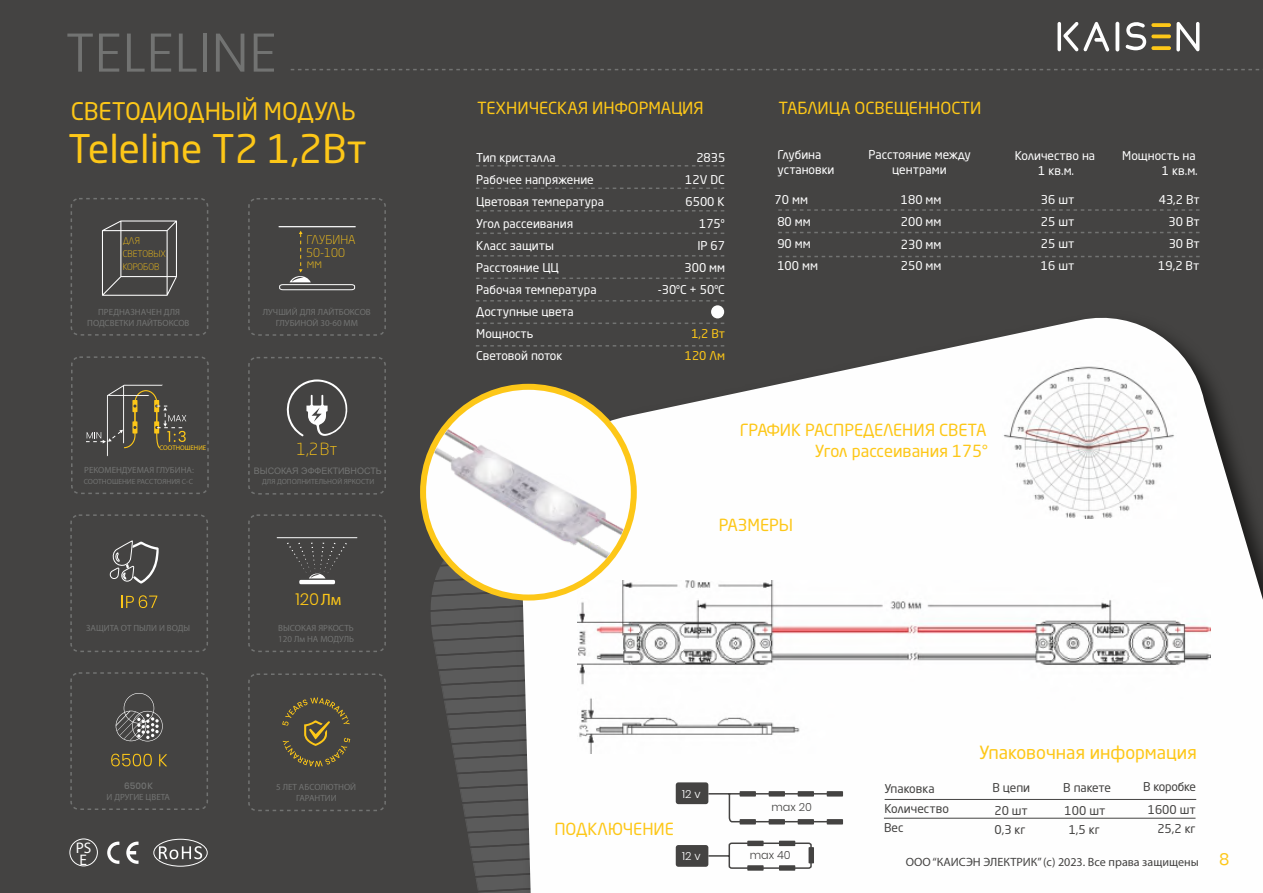
<style>
.page{position:relative;width:1263px;height:893px;background:#444342}
.page>*{position:absolute;margin:0;border:0;box-sizing:border-box;transform-origin:0 0}
.t1{font:300 54px "Poppins";letter-spacing:.02em;color:#727372}
.t2{font:39px "Neo Sans Pro";color:#fdc718}
.t3{font:24px "Neo Sans Pro";color:#fdc718}
.t4{font:18px "Neo Sans Pro";color:#fdc718}
.t5{font:16.5px/21.5px "Neo Sans Pro";color:#fdc718;text-align:right}
.t6{font:300 16.5px "Neo Sans Pro";color:#fdc718}
.t7{font:300 16.5px "Poppins";color:#fdc718}
.t8{font:16.5px "Poppins";color:#fdc718}
.t9{font:15.3px "Myriad Pro";color:#fefefe}
.t10{font:12.45px "Neo Sans Pro";color:#fefefe;scale:.96 1}
.t11{font:12.15px "Neo Sans Pro";color:#fefefe}
.t12{font:12px/22px "Neo Sans Pro";color:#fefefe}
.t13{font:12px/19.5px "Neo Sans Pro";color:#444342}
.t14{font:12px "Myriad Pro";color:#444342}
.t15{font:300 12px/13px "Neo Sans Pro";color:#fdc718}
.t16{font:12px/22px "Neo Sans Pro";color:#fdc718;text-align:center}
.t17{font:300 11.25px "Poppins";color:#444342}
.t18{font:300 11.25px "Poppins";color:#fefefe}
.t19{font:9px/10.8px "Myriad Pro";color:#727372;text-align:center}
.t20{font:9px "Arial";color:#727372}
.t21{font:300 9px/12.9px "Neo Sans Pro";color:#fdc718}
.t22{font:500 9px "Poppins";color:#727372}
.t23{font:7.5px "Myriad Pro";color:#727372}
.t24{font:6.75px "Myriad Pro";color:#fdc718}
.s1{font-family:"Myriad Pro";font-weight:400}
</style>
<div class="page">
<svg style="left:521px;top:308px;width:742px;height:585px"></svg>
<svg style="left:107px;top:842px;width:12px;height:22px"></svg>
<svg style="left:126px;top:842px;width:13px;height:22px"></svg>
<svg style="left:159px;top:846px;width:43px;height:13px"></svg>
<div style="left:153px;top:839px;width:55px;height:28px;border:1px solid #fefefe;border-radius:50%"></div>
<div style="left:69px;top:838px;width:29px;height:28px;border:1px solid #fefefe;border-radius:50%"></div>
<svg style="left:1057px;top:22px;width:4px;height:29px"></svg>
<svg style="left:1115px;top:22px;width:4px;height:29px"></svg>
<svg style="left:1151px;top:23px;width:20px;height:4px"></svg>
<hr style="left:1151px;top:35px;width:20px;height:3px;background:#fdc718;border-radius:2px">
<svg style="left:1151px;top:46px;width:20px;height:4px"></svg>
<svg style="left:1063px;top:22px;width:46px;height:30px"></svg>
<svg style="left:1176px;top:22px;width:23px;height:29px"></svg>
<svg style="left:1125px;top:22px;width:21px;height:28px"></svg>
<svg style="left:291px;top:69px;width:969px;height:1px"></svg>
<img style="left:1178px;top:580px;width:32px;height:174px">
<hr style="left:885px;top:799px;width:311px;height:1px;background:#444342">
<hr style="left:884px;top:818px;width:311px;height:1px;background:#444342">
<svg style="left:476px;top:165px;width:249px;height:2px"></svg>
<svg style="left:476px;top:188px;width:249px;height:1px"></svg>
<svg style="left:476px;top:210px;width:249px;height:2px"></svg>
<svg style="left:476px;top:233px;width:249px;height:1px"></svg>
<svg style="left:476px;top:255px;width:249px;height:2px"></svg>
<svg style="left:476px;top:278px;width:249px;height:1px"></svg>
<svg style="left:476px;top:300px;width:249px;height:2px"></svg>
<svg style="left:476px;top:323px;width:250px;height:1px"></svg>
<svg style="left:476px;top:345px;width:250px;height:2px"></svg>
<svg style="left:431px;top:380px;width:747px;height:513px;background:#e4e4e3"></svg>
<div style="left:740px;top:791px;width:16px;height:5px;background:#444342"></div>
<div style="left:769px;top:791px;width:16px;height:5px;background:#444342"></div>
<div style="left:798px;top:791px;width:16px;height:5px;background:#444342"></div>
<div style="left:827px;top:791px;width:16px;height:5px;background:#444342"></div>
<div style="left:740px;top:819px;width:16px;height:5px;background:#444342"></div>
<div style="left:769px;top:819px;width:16px;height:5px;background:#444342"></div>
<div style="left:798px;top:819px;width:16px;height:5px;background:#444342"></div>
<div style="left:827px;top:819px;width:16px;height:5px;background:#444342"></div>
<img style="left:1003px;top:360px;width:174px;height:158px">
<svg style="left:423px;top:387px;width:211px;height:210px;background:#fdf6dd"></svg>
<div style="left:420px;top:384px;width:217px;height:216px;border:6px solid #fdc718;border-radius:50%"></div>
<img style="left:426px;top:411px;width:204px;height:170px">
<div style="left:711px;top:305px;width:13px;height:13px;background:#fefefe;border-radius:50%"></div>
<div style="left:248px;top:357px;width:138px;height:138px;border:2px dashed #727372;border-radius:8px"></div>
<svg style="left:286px;top:379px;width:61px;height:57px"></svg>
<div style="left:248px;top:673px;width:138px;height:138px;border:2px dashed #727372;border-radius:8px"></div>
<svg style="left:282px;top:697px;width:68px;height:70px"></svg>
<div style="left:248px;top:514px;width:138px;height:138px;border:2px dashed #727372;border-radius:8px"></div>
<hr style="left:299px;top:580px;width:36px;height:4px;background:#fefefe;border-radius:2px">
<hr style="left:277px;top:537px;width:80px;height:1px;background:#fefefe">
<svg style="left:287px;top:542px;width:60px;height:36px"></svg>
<div style="left:70px;top:514px;width:138px;height:138px;border:2px dashed #727372;border-radius:8px"></div>
<svg style="left:122px;top:595px;width:35px;height:13px"></svg>
<svg style="left:110px;top:540px;width:49px;height:44px"></svg>
<div style="left:70px;top:672px;width:138px;height:138px;border:2px dashed #727372;border-radius:8px"></div>
<svg style="left:111px;top:754px;width:41px;height:12px"></svg>
<svg style="left:159px;top:754px;width:8px;height:12px"></svg>
<svg style="left:116px;top:693px;width:47px;height:48px"></svg>
<div style="left:248px;top:198px;width:138px;height:138px;border:2px dashed #727372;border-radius:8px"></div>
<hr style="left:278px;top:226px;width:78px;height:1px;background:#2c2d2d">
<hr style="left:279px;top:226px;width:77px;height:1px;background:#fefefe">
<svg style="left:279px;top:231px;width:76px;height:59px"></svg>
<svg style="left:102px;top:220px;width:75px;height:76px"></svg>
<div style="left:71px;top:198px;width:137px;height:138px;border:2px dashed #727372;border-radius:8px"></div>
<div style="left:71px;top:356px;width:138px;height:138px;border:2px dashed #727372;border-radius:8px"></div>
<svg style="left:86px;top:385px;width:100px;height:71px"></svg>
<svg style="left:778px;top:209px;width:422px;height:2px"></svg>
<svg style="left:778px;top:232px;width:422px;height:1px"></svg>
<svg style="left:778px;top:256px;width:422px;height:1px"></svg>
<h1 class="t1" style="left:66px;top:15px;width:212px">TELELINE</h1>
<h3 class="t3" style="left:71px;top:102px;width:286px">СВЕТОДИОДНЫЙ МОДУЛЬ</h3>
<h3 class="t5" style="left:477px;top:99px;width:228px">ТЕХНИЧЕСКАЯ ИНФОРМАЦИЯ</h3>
<h3 class="t5" style="left:779px;top:99px;width:204px">ТАБЛИЦА ОСВЕЩЕННОСТИ</h3>
<h2 class="t2" style="left:68px;top:133px;width:300px">Teleline T2 1,2Вт</h2>
<p class="t12" style="left:777px;top:148px;width:58px;line-height:14.9px">Глубина установки</p>
<p class="t11" style="left:868px;top:149px;width:104px">Расстояние между</p>
<p class="t12" style="left:476px;top:147px;width:129px">Тип кристалла<br>Рабочее напряжение<br>Цветовая температура<br>Угол рассеивания<br>Класс защиты<br>Расстояние ЦЦ<br>Рабочая температура<br>Доступные цвета<br>Мощность<br>Световой поток</p>
<p class="t12" style="left:658px;top:147px;width:69px;text-align:right">2835<br>12V DC<br>6500 K<br>175º<br>IP 67<br>300 мм -30ºC + 50ºC</p>
<p class="t12" style="left:892px;top:159px;width:56px">центрами</p>
<p class="t12" style="left:775px;top:190px;width:45px">70 мм<br>80 мм<br>90 мм<br>100 мм</p>
<p class="t12" style="left:901px;top:190px;width:42px">180 мм<br>200 мм</p>
<p class="t15" style="left:306px;top:235px;width:51px">ГЛУБИНА<br>50-100</p>
<p class="t15" style="left:307px;top:258px;width:17px">мм</p>
<p class="t21" style="left:123px;top:235px;width:45px">ДЛЯ<br>СВЕТОВЫХ<br>КОРОБОВ</p>
<p class="t10" style="left:901px;top:239px;width:44px">230 мм</p>
<p class="t12" style="left:901px;top:256px;width:42px">250 мм</p>
<p class="t19" style="left:263px;top:307px;width:109px">ЛУЧШИЙ ДЛЯ ЛАЙТБОКСОВ<br>ГЛУБИНОЙ 30-60 ММ</p>
<p class="t19" style="left:87px;top:307px;width:104px">ПРЕДНАЗНАЧЕН ДЛЯ<br>ПОДСВЕТКИ ЛАЙТБОКСОВ</p>
<p class="t16" style="left:685px;top:324px;width:42px">1,2 Вт<br>120 Лм</p>
<p class="t24" style="left:159px;top:445px;width:48px">СООТНОШЕНИЕ</p>
<h3 class="t6" style="left:297px;top:443px;width:43px">1,2Вт</h3>
<h3 class="t5" style="left:740px;top:421px;width:250px">ГРАФИК РАСПРЕДЕЛЕНИЯ СВЕТА<br>Угол рассеивания 175°</h3>
<p class="t19" style="left:84px;top:466px;width:111px">РЕКОМЕНДУЕМАЯ ГЛУБИНА:</p>
<p class="t23" style="left:84px;top:478px;width:111px">СООТНОШЕНИЕ РАССТОЯНИЯ C-C</p>
<p class="t20" style="left:254px;top:468px;width:129px">ВЫСОКАЯ ЭФФЕКТИВНОСТЬ</p>
<p class="t23" style="left:262px;top:478px;width:114px">ДЛЯ ДОПОЛНИТЕЛЬНОЙ ЯРКОСТИ</p>
<h3 class="t5" style="left:719px;top:515px;width:76px">РАЗМЕРЫ</h3>
<h3 class="t7" style="left:295px;top:588px;width:47px">120<span class="s1">Лм</span></h3>
<p class="t19" style="left:86px;top:623px;width:106px">ЗАЩИТА ОТ ПЫЛИ И ВОДЫ</p>
<p class="t19" style="left:278px;top:624px;width:77px;text-align:left">ВЫСОКАЯ ЯРКОСТЬ<br>120 Лм НА МОДУЛЬ</p>
<p class="t12" style="left:1015px;top:149px;width:82px;line-height:15px;text-align:center">Количество на<br>1 кв.м.</p>
<p class="t12" style="left:1122px;top:149px;width:77px;line-height:14.9px;text-align:right">Мощность на<br>1 кв.м.</p>
<p class="t12" style="left:1041px;top:190px;width:35px;text-align:justify">36 шт 25 шт 25 шт 16 шт</p>
<p class="t12" style="left:1158px;top:190px;width:43px;text-align:right">43,2 Вт<br>30 Вт<br>30 Вт<br>19,2 Вт</p>
<p class="t9" style="left:76px;top:841px;width:17px">PS</p>
<p class="t9" style="left:79px;top:853px;width:9px">E</p>
<p class="t22" style="left:124px;top:780px;width:30px">6500 K</p>
<p class="t19" style="left:107px;top:792px;width:65px">И ДРУГИЕ ЦВЕТА</p>
<p class="t19" style="left:276px;top:783px;width:81px">5 ЛЕТ АБСОЛЮТНОЙ<br>ГАРАНТИИ</p>
<h3 class="t5" style="left:554px;top:819px;width:121px">ПОДКЛЮЧЕНИЕ</h3>
<p class="t18" style="left:682px;top:786px;width:20px">12 v</p>
<p class="t17" style="left:771px;top:800px;width:42px">max 20</p>
<p class="t18" style="left:682px;top:849px;width:20px">12 v</p>
<p class="t17" style="left:750px;top:847px;width:42px">max 40</p>
<h3 class="t4" style="left:979px;top:745px;width:219px">Упаковочная информация</h3>
<p class="t13" style="left:884px;top:780px;width:52px">Упаковка</p>
<p class="t13" style="left:992px;top:779px;width:39px">В цепи</p>
<p class="t13" style="left:1063px;top:779px;width:49px">В пакете</p>
<p class="t13" style="left:1143px;top:778px;width:54px">В коробке</p>
<p class="t13" style="left:884px;top:800px;width:66px">Количество<br>Вес</p>
<p class="t13" style="left:994px;top:802px;width:35px">20 шт<br>0,3 кг</p>
<p class="t13" style="left:1065px;top:802px;width:42px;text-align:center">100 шт<br>1,5 кг</p>
<p class="t13" style="left:1148px;top:801px;width:50px;text-align:right">1600 шт<br>25,2 кг</p>
<p class="t14" style="left:906px;top:857px;width:294px">ООО “КАИСЭН ЭЛЕКТРИК” (c) 2023. Все права защищены</p>
<h3 class="t8" style="left:1219px;top:848px;width:12px">8</h3>
</div>
